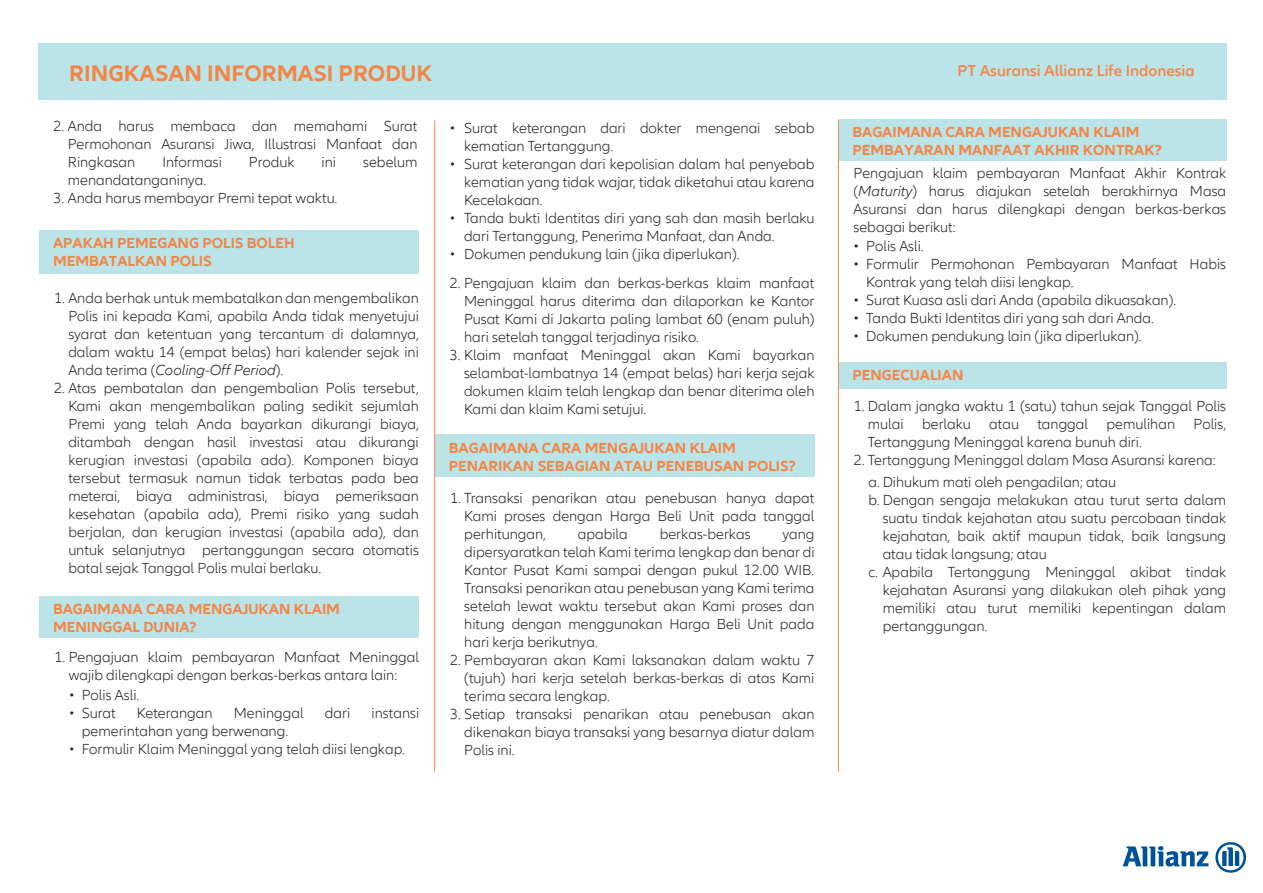
<style>
.page{position:relative;width:1263px;height:893px;background:#fff}
.page>*{position:absolute;margin:0;border:0;box-sizing:border-box;transform-origin:0 0}
.t1{font:700 23.1px "Allianz Neo";color:#f58545}
.t2{font:600 16.2px "Allianz Neo";color:#f58545}
.t3{font:300 15px/18px "Allianz Neo";color:#231f20;text-align:justify}
.t4{font:700 15px/18px "Allianz Neo";color:#f58545}
.s1{font-style:italic}
</style>
<div class="page">
<svg style="left:1123px;top:846px;width:85px;height:20px"></svg>
<svg style="left:1215px;top:842px;width:31px;height:31px"></svg>
<div style="left:39px;top:596px;width:380px;height:41px;background:#bae4e8"></div>
<div style="left:838px;top:119px;width:389px;height:42px;background:#bae4e8"></div>
<div style="left:838px;top:362px;width:389px;height:26px;background:#bae4e8"></div>
<div style="left:39px;top:231px;width:380px;height:43px;background:#bae4e8"></div>
<div style="left:435px;top:434px;width:380px;height:43px;background:#bae4e8"></div>
<div style="left:38px;top:43px;width:1188px;height:56px;background:#bae4e8"></div>
<h1 class="t1" style="left:69px;top:60px;width:365px">RINGKASAN INFORMASI PRODUK</h1>
<p class="t2" style="left:957px;top:61px;width:239px">PT Asuransi Allianz Life Indonesia</p>
<p class="t3" style="left:54px;top:117px;width:365px">2. Anda harus membaca dan memahami Surat</p>
<p class="t3" style="left:68px;top:135px;width:351px">Permohonan Asuransi Jiwa, Illustrasi Manfaat dan<br>Ringkasan</p>
<p class="t3" style="left:162px;top:153px;width:61px">Informasi</p>
<p class="t3" style="left:249px;top:153px;width:47px">Produk</p>
<p class="t3" style="left:322px;top:153px;width:16px">ini</p>
<p class="t3" style="left:363px;top:153px;width:56px">sebelum</p>
<p class="t3" style="left:68px;top:171px;width:140px">menandatanganinya.</p>
<p class="t3" style="left:54px;top:189px;width:285px">3. Anda harus membayar Premi tepat waktu.</p>
<p class="t4" style="left:53px;top:234px;width:243px">APAKAH PEMEGANG POLIS BOLEH<br>MEMBATALKAN POLIS</p>
<p class="t3" style="left:68px;top:289px;width:352px;text-indent:-14px">1. Anda berhak untuk membatalkan dan mengembalikan Polis ini kepada Kami, apabila Anda tidak menyetujui syarat dan ketentuan yang tercantum di dalamnya, dalam waktu 14 (empat belas) hari kalender sejak ini Anda terima (<span class="s1">Cooling-Off Period</span>).</p>
<p class="t3" style="left:68px;top:379px;width:352px;text-indent:-14px">2. Atas pembatalan dan pengembalian Polis tersebut, Kami akan mengembalikan paling sedikit sejumlah Premi yang telah Anda bayarkan dikurangi biaya, ditambah dengan hasil investasi atau dikurangi kerugian investasi (apabila ada). Komponen biaya tersebut termasuk namun tidak terbatas pada bea meterai, biaya administrasi, biaya pemeriksaan kesehatan (apabila ada), Premi risiko yang sudah berjalan, dan kerugian investasi (apabila ada), dan untuk selanjutnya pertanggungan secara otomatis batal sejak Tanggal Polis mulai berlaku.</p>
<p class="t4" style="left:53px;top:600px;width:288px">BAGAIMANA CARA MENGAJUKAN KLAIM<br>MENINGGAL DUNIA?</p>
<p class="t3" style="left:54px;top:649px;width:366px;text-align:center">1. Pengajuan klaim pembayaran Manfaat Meninggal wajib dilengkapi dengan berkas-berkas antara lain:</p>
<p class="t3" style="left:82px;top:687px;width:59px">Polis Asli.<br>Surat</p>
<p class="t3" style="left:69px;top:687px;width:8px">• •</p>
<p class="t3" style="left:69px;top:741px;width:8px">•</p>
<p class="t3" style="left:137px;top:705px;width:77px">Keterangan</p>
<p class="t3" style="left:234px;top:705px;width:71px">Meninggal</p>
<p class="t3" style="left:325px;top:705px;width:27px">dari</p>
<p class="t3" style="left:372px;top:705px;width:49px">instansi</p>
<p class="t3" style="left:82px;top:723px;width:325px">pemerintahan yang berwenang.<br>Formulir Klaim Meninggal yang telah diisi lengkap.</p>
<p class="t3" style="left:449px;top:120px;width:8px">•</p>
<p class="t3" style="left:449px;top:156px;width:8px">•</p>
<p class="t3" style="left:449px;top:210px;width:8px">•</p>
<p class="t3" style="left:449px;top:246px;width:8px">•</p>
<p class="t3" style="left:464px;top:120px;width:352px;text-align:left">Surat keterangan dari dokter mengenai sebab kematian Tertanggung.<br>Surat keterangan dari kepolisian dalam hal penyebab kematian yang tidak wajar, tidak diketahui atau karena Kecelakaan.<br>Tanda bukti Identitas diri yang sah dan masih berlaku dari Tertanggung, Penerima Manfaat, dan Anda.<br>Dokumen pendukung lain (jika diperlukan).</p>
<p class="t3" style="left:464px;top:274px;width:352px;text-indent:-14px">2. Pengajuan klaim dan berkas-berkas klaim manfaat Meninggal harus diterima dan dilaporkan ke Kantor Pusat Kami di Jakarta paling lambat 60 (enam puluh) hari setelah tanggal terjadinya risiko.</p>
<p class="t3" style="left:464px;top:346px;width:352px;text-indent:-14px">3. Klaim manfaat Meninggal akan Kami bayarkan selambat-lambatnya 14 (empat belas) hari kerja sejak dokumen klaim telah lengkap dan benar diterima oleh Kami dan klaim Kami setujui.</p>
<p class="t4" style="left:449px;top:439px;width:349px">BAGAIMANA CARA MENGAJUKAN KLAIM<br>PENARIKAN SEBAGIAN ATAU PENEBUSAN POLIS?</p>
<p class="t3" style="left:464px;top:490px;width:352px;text-indent:-14px">1. Transaksi penarikan atau penebusan hanya dapat Kami proses dengan Harga Beli Unit pada tanggal perhitungan,</p>
<p class="t3" style="left:578px;top:526px;width:52px">apabila</p>
<p class="t3" style="left:660px;top:526px;width:92px">berkas-berkas</p>
<p class="t3" style="left:464px;top:526px;width:352px;text-indent:318px">yang dipersyaratkan telah Kami terima lengkap dan benar di Kantor Pusat Kami sampai dengan pukul 12.00 WIB.<br>Transaksi penarikan atau penebusan yang Kami terima setelah lewat waktu tersebut akan Kami proses dan hitung dengan menggunakan Harga Beli Unit pada hari kerja berikutnya.</p>
<p class="t3" style="left:464px;top:652px;width:352px;text-indent:-14px">2. Pembayaran akan Kami laksanakan dalam waktu 7 (tujuh) hari kerja setelah berkas-berkas di atas Kami terima secara lengkap.</p>
<p class="t3" style="left:464px;top:706px;width:352px;text-indent:-14px">3. Setiap transaksi penarikan atau penebusan akan dikenakan biaya transaksi yang besarnya diatur dalam Polis ini.</p>
<p class="t4" style="left:852px;top:123px;width:311px">BAGAIMANA CARA MENGAJUKAN KLAIM<br>PEMBAYARAN MANFAAT AKHIR KONTRAK?</p>
<p class="t3" style="left:853px;top:164px;width:374px">Pengajuan klaim pembayaran Manfaat Akhir Kontrak</p>
<p class="t3" style="left:853px;top:182px;width:374px">(<span class="s1">Maturity</span>) harus diajukan setelah berakhirnya Masa</p>
<p class="t3" style="left:853px;top:200px;width:374px">Asuransi dan harus dilengkapi dengan berkas-berkas</p>
<p class="t3" style="left:853px;top:218px;width:103px">sebagai berikut:</p>
<p class="t3" style="left:866px;top:237px;width:59px">Polis Asli.</p>
<p class="t3" style="left:866px;top:255px;width:361px">Formulir Permohonan Pembayaran Manfaat Habis</p>
<p class="t3" style="left:866px;top:273px;width:209px">Kontrak yang telah diisi lengkap.</p>
<p class="t3" style="left:866px;top:291px;width:312px">Surat Kuasa asli dari Anda (apabila dikuasakan).</p>
<p class="t3" style="left:866px;top:309px;width:289px">Tanda Bukti Identitas diri yang sah dari Anda.</p>
<p class="t3" style="left:866px;top:327px;width:277px">Dokumen pendukung lain (jika diperlukan).</p>
<p class="t3" style="left:853px;top:237px;width:8px">• •</p>
<p class="t3" style="left:853px;top:291px;width:8px">• • •</p>
<p class="t4" style="left:852px;top:366px;width:112px">PENGECUALIAN</p>
<p class="t3" style="left:868px;top:398px;width:360px;text-indent:-14px">1. Dalam jangka waktu 1 (satu) tahun sejak Tanggal Polis mulai berlaku atau tanggal pemulihan Polis, Tertanggung Meninggal karena bunuh diri.</p>
<p class="t3" style="left:868px;top:450px;width:349px;line-height:22px;text-indent:-15px">2. Tertanggung Meninggal dalam Masa Asuransi karena: a. Dihukum mati oleh pengadilan; atau</p>
<p class="t3" style="left:868px;top:492px;width:359px">b. Dengan sengaja melakukan atau turut serta dalam</p>
<p class="t3" style="left:883px;top:510px;width:345px">suatu tindak kejahatan atau suatu percobaan tindak</p>
<p class="t3" style="left:883px;top:528px;width:345px">kejahatan, baik aktif maupun tidak, baik langsung</p>
<p class="t3" style="left:883px;top:546px;width:166px">atau tidak langsung; atau</p>
<p class="t3" style="left:868px;top:564px;width:359px">c. Apabila Tertanggung Meninggal akibat tindak</p>
<p class="t3" style="left:883px;top:582px;width:345px">kejahatan Asuransi yang dilakukan oleh pihak yang</p>
<p class="t3" style="left:883px;top:600px;width:345px">memiliki atau turut memiliki kepentingan dalam</p>
<p class="t3" style="left:883px;top:618px;width:106px">pertanggungan.</p>
</div>
